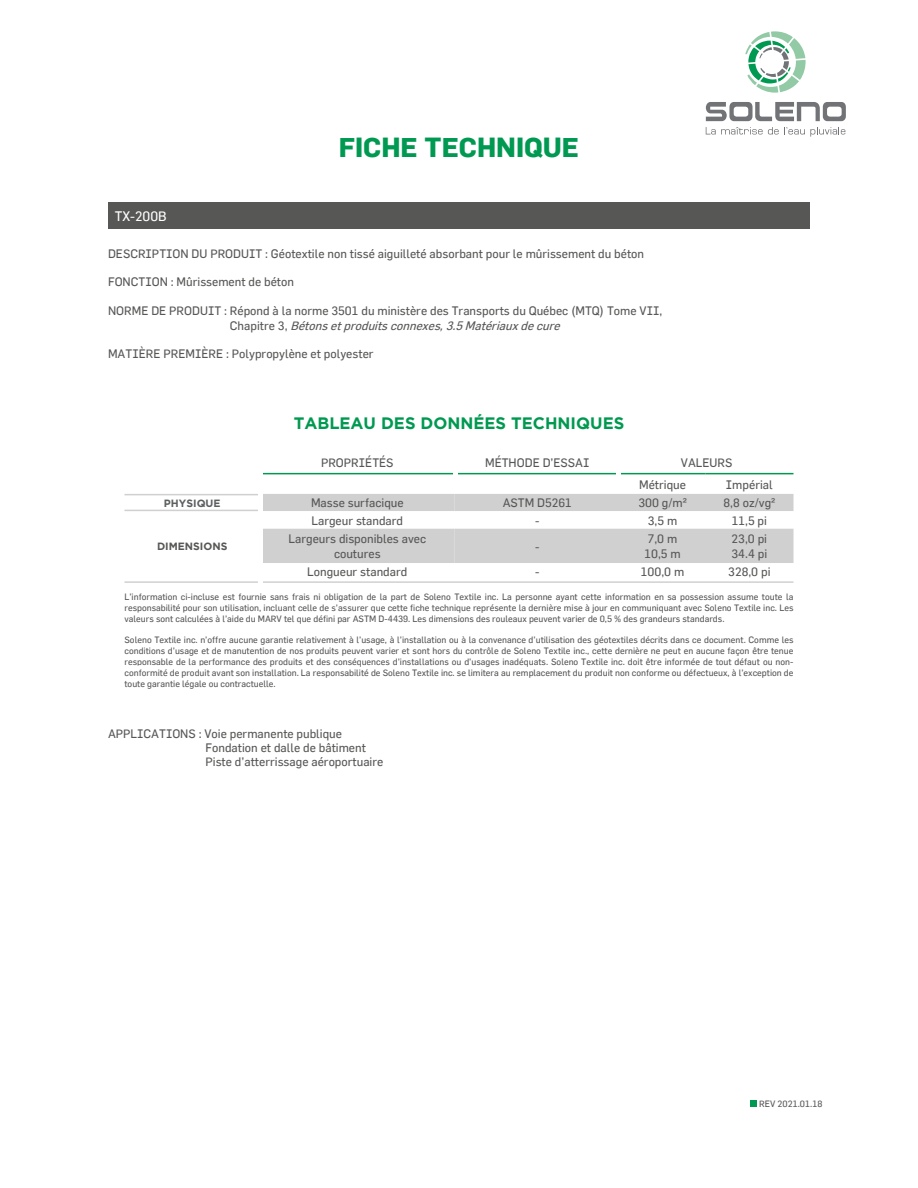
<style>
.page{position:relative;width:918px;height:1188px;background:#fff}
.page>*{position:absolute;margin:0;border:0;box-sizing:border-box;transform-origin:0 0}
.t1{font:27px "Soleno Mega Titre";color:#009951}
.t2{font:16.5px "Soleno titre";color:#009951}
.t3{font:13.5px "Soleno texte";color:#fff}
.t4{font:12px/14.4px "Soleno texte";color:#575756}
.t5{font:10.5px "Soleno titre";color:#575756}
.t6{font:10.5px "Soleno titre";color:#5c5f60}
.t7{font:9px/10.8px "Soleno texte";color:#575756;text-align:justify}
.s1{font-style:italic}
.s2{font-family:"Arial"}
</style>
<div class="page">
<svg style="left:745px;top:31px;width:61px;height:62px"></svg>
<svg style="left:706px;top:102px;width:140px;height:19px"></svg>
<svg style="left:706px;top:127px;width:139px;height:10px"></svg>
<div style="left:750px;top:1101px;width:7px;height:6px;background:#009951"></div>
<div style="left:108px;top:202px;width:702px;height:28px;background:#575756"></div>
<svg style="left:263px;top:494px;width:531px;height:69px"></svg>
<hr style="left:260px;top:473px;width:195px;height:1px;background:#009951">
<hr style="left:455px;top:473px;width:165px;height:1px;background:#009951">
<hr style="left:620px;top:473px;width:85px;height:1px;background:#009951">
<hr style="left:705px;top:473px;width:89px;height:1px;background:#009951">
<hr style="left:124px;top:494px;width:136px;height:1px;background:#d0d0d0">
<hr style="left:124px;top:510px;width:136px;height:1px;background:#d0d0d0">
<hr style="left:124px;top:581px;width:670px;height:2px;background:#d0d0d0">
<div style="left:258px;top:471px;width:5px;height:114px;background:#fff"></div>
<h3 class="t3" style="left:115px;top:208px;width:54px">TX-200B</h3>
<h1 class="t1" style="left:339px;top:131px;width:242px">FICHE TECHNIQUE</h1>
<h3 class="t4" style="left:108px;top:246px;width:538px">DESCRIPTION DU PRODUIT : Géotextile non tissé aiguilleté absorbant pour le mûrissement du béton</h3>
<h3 class="t4" style="left:108px;top:275px;width:188px">FONCTION : Mûrissement de béton</h3>
<h3 class="t4" style="left:230px;top:303px;width:434px;text-indent:-122px">NORME DE PRODUIT : Répond à la norme 3501 du ministère des Transports du Québec (MTQ) Tome VII,<br>C h a p i t r e 3 , <span class="s1">Bétonsetproduitsconnexes,3.5Matériauxdecure</span></h3>
<h3 class="t4" style="left:108px;top:347px;width:267px">MATIÈRE PREMIÈRE : Polypropylène et polyester</h3>
<h2 class="t2" style="left:294px;top:413px;width:332px">TABLEAU DES DONNÉES TECHNIQUES</h2>
<h3 class="t4" style="left:321px;top:455px;width:74px">PROPRIÉTÉS</h3>
<h3 class="t4" style="left:485px;top:455px;width:106px">MÉTHODE D’ESSAI</h3>
<h3 class="t4" style="left:639px;top:452px;width:95px;line-height:21.8px;text-indent:42px">VALEURS<br>Métrique</h3>
<h3 class="t4" style="left:726px;top:477px;width:48px">Impérial</h3>
<p class="t6" style="left:164px;top:497px;width:58px">PHYSIQUE</p>
<h3 class="t4" style="left:311px;top:496px;width:94px">Masse surfacique</h3>
<h3 class="t4" style="left:503px;top:496px;width:71px">ASTM D5261</h3>
<h3 class="t4" style="left:638px;top:496px;width:50px">300 g/m<span class="s2">²</span></h3>
<h3 class="t4" style="left:724px;top:496px;width:53px">8,8 oz/vg<span class="s2">²</span></h3>
<p class="t5" style="left:157px;top:540px;width:72px">DIMENSIONS</p>
<h3 class="t4" style="left:311px;top:513px;width:93px">Largeur standard</h3>
<h3 class="t4" style="left:535px;top:513px;width:6px">-</h3>
<h3 class="t4" style="left:648px;top:513px;width:31px">3,5 m</h3>
<h3 class="t4" style="left:732px;top:513px;width:37px">11,5 pi</h3>
<h3 class="t4" style="left:289px;top:532px;width:139px;text-align:center">Largeurs disponibles avec coutures</h3>
<h3 class="t4" style="left:644px;top:532px;width:38px">7,0 m<br>10,5 m</h3>
<h3 class="t4" style="left:732px;top:532px;width:37px">23,0 pi<br>34.4 pi</h3>
<h3 class="t4" style="left:535px;top:539px;width:6px">-</h3>
<h3 class="t4" style="left:307px;top:565px;width:102px">Longueur standard</h3>
<h3 class="t4" style="left:535px;top:565px;width:6px">-</h3>
<h3 class="t4" style="left:641px;top:565px;width:45px">100,0 m</h3>
<h3 class="t4" style="left:728px;top:565px;width:44px">328,0 pi</h3>
<p class="t7" style="left:124px;top:591px;width:671px">L’information ci-incluse est fournie sans frais ni obligation de la part de Soleno Textile inc. La personne ayant cette information en sa possession assume toute la responsabilité pour son utilisation, incluant celle de s’assurer que cette fiche technique représente la dernière mise à jour en communiquant avec Soleno Textile inc. Les valeurs sont calculées à l’aide du MARV tel que défini par ASTM D-4439. Les dimensions des rouleaux peuvent varier de 0,5 % des grandeurs standards.</p>
<p class="t7" style="left:124px;top:634px;width:671px">Soleno Textile inc. n’offre aucune garantie relativement à l’usage, à l’installation ou à la convenance d’utilisation des géotextiles décrits dans ce document. Comme les conditions d’usage et de manutention de nos produits peuvent varier et sont hors du contrôle de Soleno Textile inc., cette dernière ne peut en aucune façon être tenue responsable de la performance des produits et des conséquences d’installations ou d’usages inadéquats. Soleno Textile inc. doit être informée de tout défaut ou non&shy;conformité de produit avant son installation. La responsabilité de Soleno Textile inc. se limitera au remplacement du produit non conforme ou défectueux, à l’exception de toute garantie légale ou contractuelle.</p>
<h3 class="t4" style="left:206px;top:726px;width:179px;text-indent:-98px">APPLICATIONS : Voie permanente publique<br>Fondation et dalle de bâtiment<br>Piste d’atterrissage aéroportuaire</h3>
<p class="t7" style="left:759px;top:1098px;width:65px">REV 2021.01.18</p>
</div>
